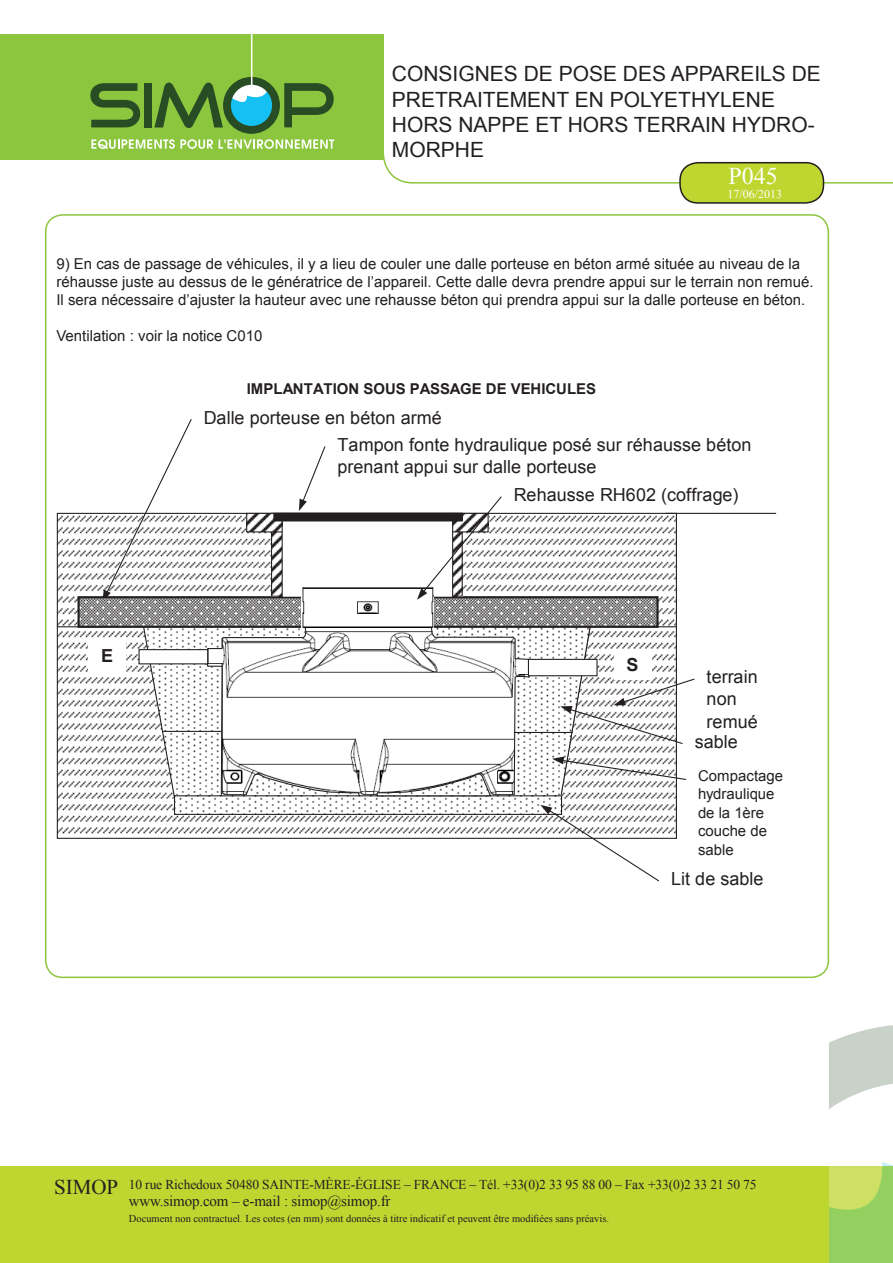
<style>
.page{position:relative;width:893px;height:1263px;background:#fff}
.page>*{position:absolute;margin:0;border:0;box-sizing:border-box;transform-origin:0 0}
.t1{font:24px "Times New Roman";color:#fff}
.t2{font:21px/25.2px "Arial";color:#231f20}
.t3{font:21px "Times New Roman";color:#231f20}
.t4{font:18px/22.2px "Arial";letter-spacing:.005em;color:#231f20}
.t5{font:700 18px "Arial";color:#231f20}
.t6{font:15px/18.6px "Arial";color:#231f20}
.t7{font:15px "Times New Roman";letter-spacing:-.01em;color:#231f20}
.t8{font:700 15px "Arial";color:#231f20}
.t9{font:13.5px "Times New Roman";letter-spacing:-.01em;color:#231f20}
.t10{font:12px "Times New Roman";color:#fff}
.t11{font:10.5px "Times New Roman";color:#231f20}
</style>
<div class="page">
<div style="left:0;top:1166px;width:893px;height:97px;background:#bed630"></div>
<svg style="left:383px;top:154px;width:510px;height:30px"></svg>
<div style="left:0;top:34px;width:384px;height:126px;background:#8bc63e"></div>
<hr style="left:251px;top:34px;width:1px;height:56px;background:#fff">
<svg style="left:90px;top:77px;width:244px;height:72px"></svg>
<svg style="left:829px;top:1025px;width:64px;height:238px"></svg>
<div style="left:680px;top:163px;width:143px;height:40px;background:#bed630;border-radius:18px"></div>
<div style="left:679px;top:162px;width:145px;height:42px;border:2px solid #231f20;border-radius:18px"></div>
<img style="left:59px;top:515px;width:616px;height:319px">
<img style="left:361px;top:628px;width:14px;height:167px">
<svg style="left:140px;top:628px;width:221px;height:169px"></svg>
<div style="left:139px;top:650px;width:69px;height:14px;background:#fff"></div>
<div style="left:139px;top:649px;width:69px;height:15px;border:1px solid #231f20"></div>
<hr style="left:666px;top:513px;width:110px;height:1px;background:#231f20">
<svg style="left:102px;top:419px;width:91px;height:177px"></svg>
<div style="left:88px;top:641px;width:38px;height:30px;background:#fff"></div>
<hr style="left:57px;top:626px;width:42px;height:1px;background:#231f20">
<img style="left:80px;top:599px;width:576px;height:26px">
<div style="left:77px;top:596px;width:582px;height:32px;border:2px solid #231f20"></div>
<img style="left:273px;top:532px;width:9px;height:63px">
<div style="left:282px;top:513px;width:171px;height:84px;background:#fff"></div>
<img style="left:301px;top:586px;width:133px;height:42px">
<img style="left:248px;top:515px;width:33px;height:15px">
<div style="left:246px;top:513px;width:37px;height:19px;border:1px solid #231f20"></div>
<div style="left:274px;top:513px;width:188px;height:8px;background:#231f20"></div>
<svg style="left:299px;top:446px;width:27px;height:65px"></svg>
<svg style="left:417px;top:496px;width:86px;height:104px"></svg>
<img style="left:176px;top:797px;width:384px;height:16px">
<div style="left:174px;top:795px;width:388px;height:20px;border:1px solid #231f20"></div>
<svg style="left:540px;top:805px;width:120px;height:77px"></svg>
<svg style="left:375px;top:612px;width:320px;height:186px"></svg>
<hr style="left:163px;top:731px;width:58px;height:1px;background:#231f20">
<hr style="left:514px;top:732px;width:58px;height:1px;background:#231f20">
<h2 class="t2" style="left:392px;top:62px;width:431px">CONSIGNES DE POSE DES APPAREILS DE<br>PRETRAITEMENT EN POLYETHYLENE<br>HORS NAPPE ET HORS TERRAIN HYDRO-<br>MORPHE</h2>
<p class="t10" style="left:727px;top:185px;width:56px">17/06/2013</p>
<h1 class="t1" style="left:728px;top:160px;width:51px">P045</h1>
<p class="t6" style="left:56px;top:254px;width:759px;line-height:18px">9) En cas de passage de véhicules, il y a lieu de couler une dalle porteuse en béton armé située au niveau de la réhausse juste au dessus de le génératrice de l’appareil. Cette dalle devra prendre appui sur le terrain non remué.<br>Il sera nécessaire d’ajuster la hauteur avec une rehausse béton qui prendra appui sur la dalle porteuse en béton.</p>
<p class="t6" style="left:56px;top:326px;width:207px">Ventilation : voir la notice C010</p>
<p class="t8" style="left:247px;top:379px;width:351px">IMPLANTATION SOUS PASSAGE DE VEHICULES</p>
<p class="t4" style="left:204px;top:406px;width:240px">Dalle porteuse en béton armé</p>
<p class="t5" style="left:101px;top:644px;width:13px">E</p>
<p class="t4" style="left:337px;top:434px;width:416px">Tampon fonte hydraulique posé sur réhausse béton prenant appui sur dalle porteuse</p>
<p class="t4" style="left:514px;top:484px;width:226px">Rehausse RH602 (coffrage)</p>
<p class="t5" style="left:626px;top:653px;width:13px">S</p>
<p class="t4" style="left:707px;top:666px;width:53px">terrain non remué</p>
<p class="t4" style="left:695px;top:730px;width:45px">sable</p>
<p class="t6" style="left:698px;top:766px;width:86px">Compactage hydraulique de la 1ère couche de sable</p>
<p class="t4" style="left:671px;top:868px;width:94px">Lit de sable</p>
<h2 class="t3" style="left:54px;top:1173px;width:66px">SIMOP</h2>
<p class="t9" style="left:129px;top:1176px;width:629px">10 rue Richedoux 50480 SAINTE-MÈRE-ÉGLISE – FRANCE – Tél. +33(0)2 33 95 88 00 – Fax +33(0)2 33 21 50 75</p>
<p class="t7" style="left:129px;top:1191px;width:263px">www.simop.com – e-mail : simop@simop.fr</p>
<p class="t11" style="left:129px;top:1211px;width:482px">Document non contractuel. Les cotes (en mm) sont données à titre indicatif et peuvent être modifiées sans préavis.</p>
</div>
